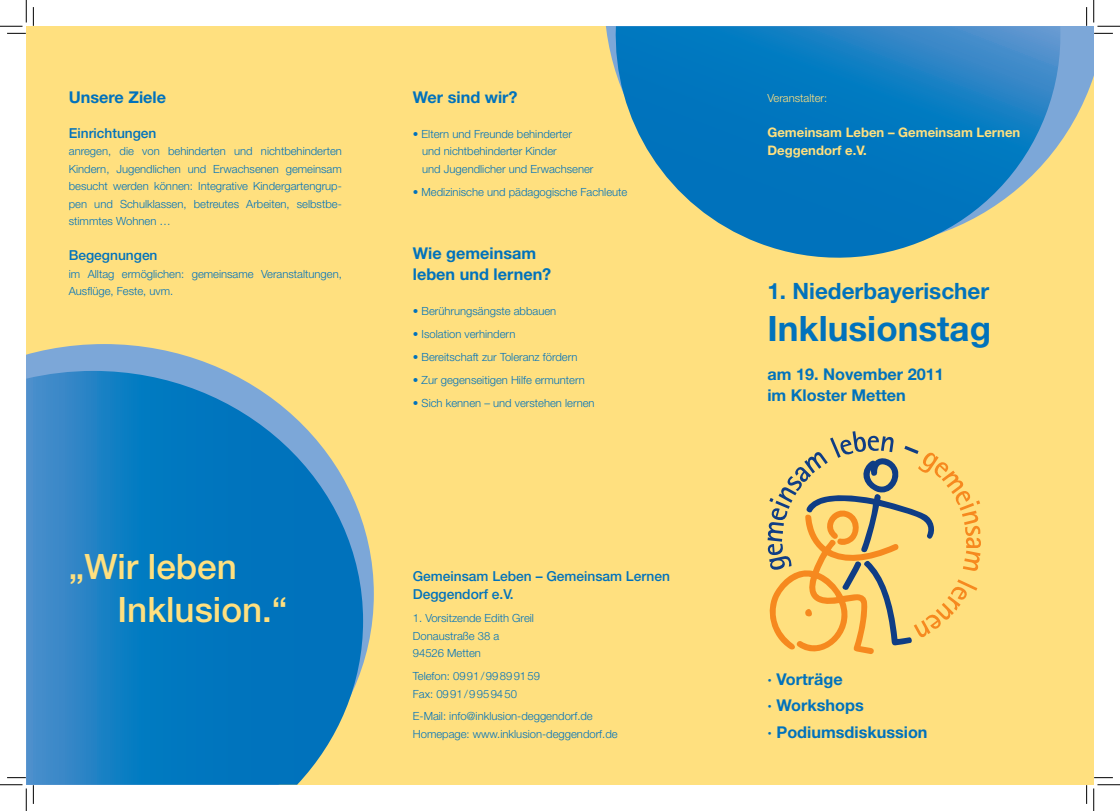
<style>
.page{position:relative;width:1120px;height:811px;background:#fff}
.page>*{position:absolute;margin:0;border:0;box-sizing:border-box;transform-origin:0 0}
.t1{font:500 35px/43.8px "Helvetica Neue";color:#ffe07f}
.t2{font:700 35px "Helvetica Neue";color:#0072bc}
.t3{font:700 22.5px "Helvetica Neue";color:#0072bc}
.t4{font:700 16.25px/26.6px "Helvetica Neue";color:#0072bc}
.t5{font:500 13.75px/18.8px "Helvetica Neue";color:#0072bc}
.t6{font:700 13.12px/17.5px "Helvetica Neue";color:#ffe07f}
.t7{font:300 11.25px/17.5px "Helvetica Neue";color:#0072bc}
.t8{font:300 11.25px "Helvetica Neue";color:#ffe07f}
</style>
<div class="page">
<div style="left:26px;top:26px;width:1067px;height:759px;background:#ffe07f"></div>
<svg style="left:26px;top:344px;width:348px;height:320px"></svg>
<svg style="left:26px;top:371px;width:337px;height:414px;background:#2785bd"></svg>
<svg style="left:606px;top:26px;width:487px;height:115px;fill:#7ca7d8"></svg>
<svg style="left:612px;top:26px;width:449px;height:232px"></svg>
<svg style="left:767px;top:431px;width:213px;height:223px"></svg>
<svg style="left:7px;top:33px;width:19px;height:1px"></svg>
<svg style="left:1093px;top:33px;width:19px;height:1px"></svg>
<svg style="left:7px;top:777px;width:19px;height:1px"></svg>
<svg style="left:1093px;top:777px;width:19px;height:1px"></svg>
<svg style="left:33px;top:7px;width:1px;height:19px"></svg>
<svg style="left:33px;top:785px;width:1px;height:19px"></svg>
<svg style="left:0;top:0;width:27px;height:27px"></svg>
<svg style="left:0;top:784px;width:27px;height:27px"></svg>
<svg style="left:1093px;top:0;width:26px;height:27px"></svg>
<svg style="left:1093px;top:784px;width:26px;height:27px"></svg>
<h3 class="t4" style="left:69px;top:83px;width:99px">Unsere Ziele</h3>
<p class="t5" style="left:69px;top:123px;width:89px">Einrichtungen</p>
<p class="t7" style="left:69px;top:142px;width:274px;text-align:justify">anregen, die von behinderten und nichtbehinderten Kindern, Jugendlichen und Erwachsenen gemeinsam besucht werden können: Integrative Kindergartengrup&shy;pen und Schulklassen, betreutes Arbeiten, selbstbe&shy;stimmtes Wohnen …</p>
<p class="t5" style="left:69px;top:246px;width:90px">Begegnungen</p>
<p class="t7" style="left:69px;top:265px;width:274px">im Alltag ermöglichen: gemeinsame Veranstaltungen,<br>Ausflüge, Feste, uvm.</p>
<h1 class="t1" style="left:117px;top:544px;width:171px;text-indent:-49px">„Wir leben<br>Inklusion.“</h1>
<h3 class="t4" style="left:412px;top:83px;width:106px">Wer sind wir?</h3>
<p class="t7" style="left:422px;top:125px;width:173px;text-indent:-9px">• Eltern und Freunde behinderter<br>und nichtbehinderter Kinder<br>und Jugendlicher und Erwachsener</p>
<p class="t7" style="left:412px;top:183px;width:216px">• Medizinische und pädagogische Fachleute</p>
<h3 class="t4" style="left:412px;top:242px;width:140px;line-height:21.2px">Wie gemeinsam leben und lernen?</h3>
<p class="t7" style="left:412px;top:302px;width:145px">• Berührungsängste abbauen</p>
<p class="t7" style="left:412px;top:325px;width:104px">• Isolation verhindern</p>
<p class="t7" style="left:412px;top:348px;width:166px">• Bereitschaft zur Toleranz fördern</p>
<p class="t7" style="left:412px;top:371px;width:173px">• Zur gegenseitigen Hilfe ermuntern</p>
<p class="t7" style="left:412px;top:394px;width:183px">• Sich kennen – und verstehen lernen</p>
<p class="t5" style="left:412px;top:566px;width:258px">Gemeinsam Leben – Gemeinsam Lernen<br>Deggendorf e.V.</p>
<p class="t7" style="left:412px;top:609px;width:123px">1. Vorsitzende Edith Greil<br>Donaustraße 38 a<br>94526 Metten</p>
<p class="t7" style="left:412px;top:667px;width:129px">Telefon: 0991/99899159<br>Fax: 0991/9959450</p>
<p class="t7" style="left:412px;top:707px;width:206px">E-Mail: info@inklusion-deggendorf.de<br>Homepage: www.inklusion-deggendorf.de</p>
<p class="t8" style="left:767px;top:91px;width:61px">Veranstalter:</p>
<p class="t6" style="left:767px;top:124px;width:254px">Gemeinsam Leben – Gemeinsam Lernen<br>Deggendorf e.V.</p>
<h2 class="t3" style="left:767px;top:277px;width:223px">1. Niederbayerischer</h2>
<h1 class="t2" style="left:767px;top:307px;width:225px">Inklusionstag</h1>
<h3 class="t4" style="left:767px;top:363px;width:178px;line-height:21.2px">am 19. November 2011 im Kloster Metten</h3>
<h3 class="t4" style="left:767px;top:665px;width:162px">· Vorträge<br>· Workshops<br>· Podiumsdiskussion</h3>
</div>
